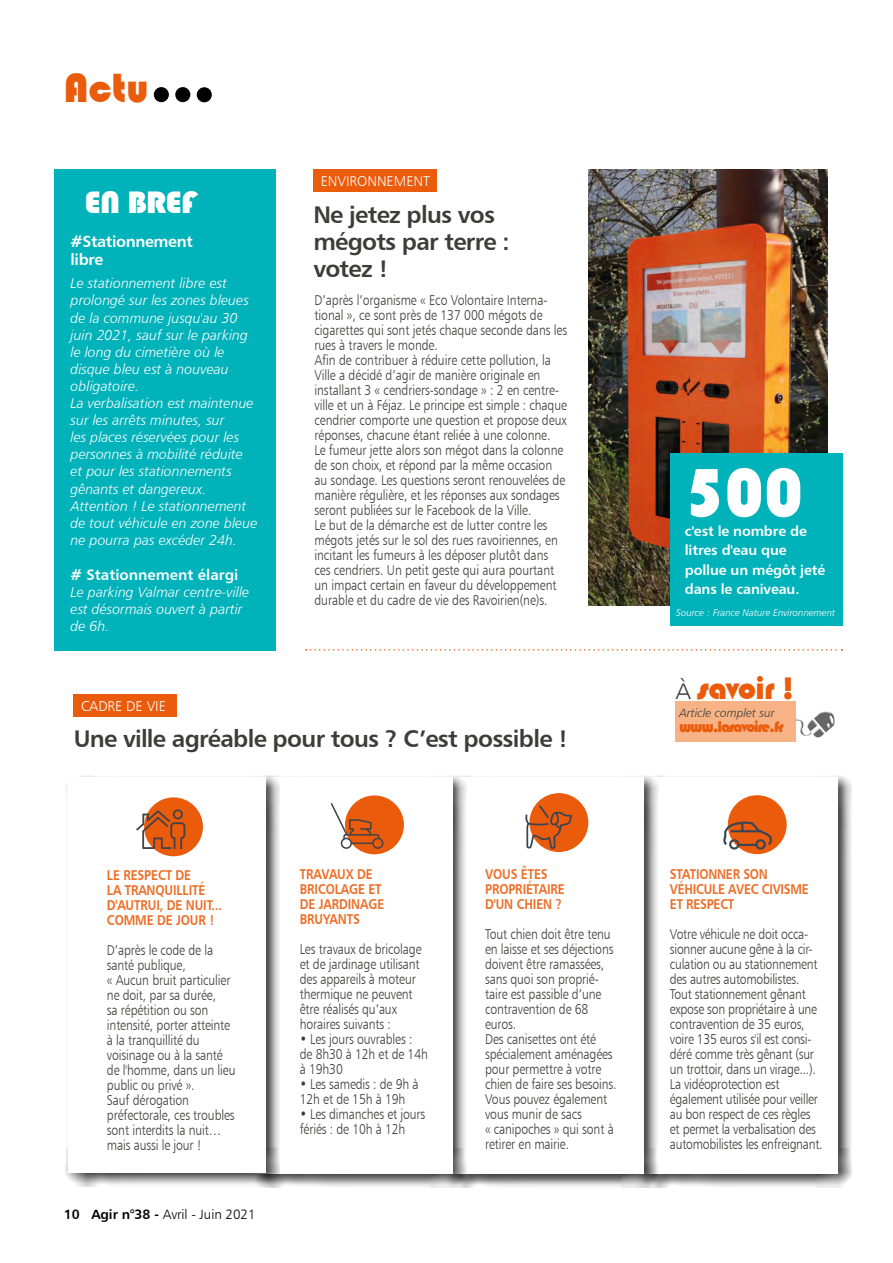
<style>
.page{position:relative;width:893px;height:1263px;background:#fff}
.page>*{position:absolute;margin:0;border:0;box-sizing:border-box;transform-origin:0 0}
.t1{font:70.5px "Bauhaus 93";color:#fff}
.t2{font:42px "Bauhaus 93";color:#ea5b0b}
.t3{font:32.1px "Bauhaus 93";letter-spacing:-.02em;color:#ea5b0b}
.t4{font:31.95px "Bauhaus 93";letter-spacing:-.025em;color:#fff;scale:1.07 1}
.t5{font:24px/27px "Humanist 777 BT Bold B";letter-spacing:-.03em;color:#3c3c3b}
.t6{font:16.05px/18px "Humanist 777 BT Bold B";letter-spacing:-.02em;color:#fff}
.t7{font:16.05px "Bauhaus 93";letter-spacing:-.075em;color:#ea5b0b}
.t8{font:15px "Humanist 777 BT Bold B";color:#fff}
.t9{font:14.25px/15px "Humanist 777 BT Light B";letter-spacing:-.01em;color:#3c3c3b;scale:.86 1}
.t10{font:14.25px/17.1px "Humanist 777 BT Light Italic B";color:#fff}
.t11{font:14.25px/15px "Humanist 777 BT Bold B";letter-spacing:-.01em;color:#ed6d26;scale:.86 1}
.t12{font:14.25px/19.5px "Humanist 777 BT Bold B";letter-spacing:-.01em;color:#fff}
.t13{font:14.25px "Humanist 777 BT Light B";letter-spacing:-.005em;color:#fff}
.t14{font:13.5px "Humanist 777 BT Light B";letter-spacing:-.005em;color:#000}
.t15{font:12px "Humanist 777 BT Light Italic B";color:#3c3c3b}
.t16{font:9.75px "Humanist 777 BT Light Italic B";letter-spacing:-.005em;color:#fff}
.s1{font-family:"Humanist 777 BT Bold B"}
.s2{font-family:"Humanist 777 BT Light B";font-size:22.5px;color:#3c3c3b}
</style>
<div class="page">
<div style="left:637px;top:774px;width:215px;height:414px;background:#000;opacity:.75"></div>
<div style="left:640px;top:777px;width:198px;height:396px;background:#fff"></div>
<div style="left:197px;top:87px;width:15px;height:15px;background:#000;border-radius:50%"></div>
<div style="left:175px;top:87px;width:15px;height:15px;background:#000;border-radius:50%"></div>
<div style="left:154px;top:87px;width:15px;height:15px;background:#000;border-radius:50%"></div>
<div style="left:54px;top:169px;width:221px;height:482px;background:#00b2ba"></div>
<img style="left:588px;top:169px;width:240px;height:436px">
<div style="left:313px;top:169px;width:124px;height:22px;background:#ea5b0b"></div>
<svg style="left:306px;top:649px;width:536px;height:2px"></svg>
<div style="left:670px;top:453px;width:172px;height:173px;background:#00b3ba"></div>
<div style="left:74px;top:695px;width:103px;height:22px;background:#ea5b0b"></div>
<div style="left:444px;top:774px;width:214px;height:414px;background:#000;opacity:.75"></div>
<div style="left:446px;top:777px;width:198px;height:396px;background:#fff"></div>
<div style="left:252px;top:774px;width:215px;height:414px;background:#000;opacity:.75"></div>
<div style="left:255px;top:777px;width:197px;height:396px;background:#fff"></div>
<div style="left:65px;top:774px;width:215px;height:413px;background:#000;opacity:.75"></div>
<div style="left:68px;top:777px;width:198px;height:396px;background:#fff"></div>
<div style="left:728px;top:795px;width:59px;height:59px;background:#ea5b0b;border-radius:50%"></div>
<svg style="left:723px;top:821px;width:50px;height:34px"></svg>
<div style="left:345px;top:795px;width:59px;height:59px;background:#ea5b0b;border-radius:50%"></div>
<svg style="left:331px;top:803px;width:53px;height:46px"></svg>
<div style="left:144px;top:797px;width:59px;height:59px;background:#ea5b0b;border-radius:50%"></div>
<svg style="left:136px;top:808px;width:50px;height:43px"></svg>
<div style="left:529px;top:793px;width:59px;height:59px;background:#ea5b0b;border-radius:50%"></div>
<svg style="left:525px;top:774px;width:48px;height:76px"></svg>
<img style="left:795px;top:711px;width:40px;height:26px">
<div style="left:675px;top:701px;width:120px;height:40px;background:#f7b385"></div>
<h2 class="t2" style="left:64px;top:64px;width:87px">Actu</h2>
<h3 class="t4" style="left:84px;top:184px;width:107px">EN BREF</h3>
<p class="t6" style="left:70px;top:232px;width:124px">#Stationnement libre</p>
<p class="t10" style="left:71px;top:275px;width:188px">Le stationnement libre est prolongé sur les zones bleues de la commune jusqu'au 30 juin 2021, sauf sur le parking le long du cimetière où le disque bleu est à nouveau obligatoire.<br>La verbalisation est maintenue sur les arrêts minutes, sur<br>les places réservées pour les personnes à mobilité réduite et pour les stationnements gênants et dangereux.<br>Attention ! Le stationnement de tout véhicule en zone bleue ne pourra pas excéder 24h.</p>
<p class="t8" style="left:71px;top:565px;width:169px"># Stationnement élargi</p>
<p class="t10" style="left:71px;top:583px;width:180px">Le parking Valmar centre-ville est désormais ouvert à partir de 6h.</p>
<p class="t13" style="left:81px;top:697px;width:86px">CADRE DE VIE</p>
<p class="t13" style="left:321px;top:172px;width:111px">ENVIRONNEMENT</p>
<h3 class="t5" style="left:313px;top:201px;width:198px">Ne jetez plus vos mégots par terre : votez !</h3>
<p class="t9" style="left:314px;top:292px;width:295px">D’après l’organisme « Eco Volontaire Interna&shy;tional », ce sont près de 137 000 mégots de cigarettes qui sont jetés chaque seconde dans les rues à travers le monde.<br>Afin de contribuer à réduire cette pollution, la Ville a décidé d’agir de manière originale en installant 3 « cendriers-sondage » : 2 en centre&shy;ville et un à Féjaz. Le principe est simple : chaque cendrier comporte une question et propose deux réponses, chacune étant reliée à une colonne.<br>Le fumeur jette alors son mégot dans la colonne de son choix, et répond par la même occasion au sondage. Les questions seront renouvelées de manière régulière, et les réponses aux sondages seront publiées sur le Facebook de la Ville.<br>Le but de la démarche est de lutter contre les mégots jetés sur le sol des rues ravoiriennes, en incitant les fumeurs à les déposer plutôt dans ces cendriers. Un petit geste qui aura pourtant un impact certain en faveur du développement durable et du cadre de vie des Ravoirien(ne)s.</p>
<h3 class="t5" style="left:74px;top:724px;width:496px">Une ville agréable pour tous ? C’est possible !</h3>
<p class="t11" style="left:107px;top:867px;width:136px">LE RESPECT DE<br>LA TRANQUILLITÉ<br>D'AUTRUI, DE NUIT...<br>COMME DE JOUR !</p>
<p class="t9" style="left:107px;top:942px;width:151px">D’après le code de la santé publique,<br>« Aucun bruit particulier ne doit, par sa durée,<br>sa répétition ou son intensité, porter atteinte à la tranquillité du voisinage ou à la santé de l'homme, dans un lieu public ou privé ».<br>Sauf dérogation préfectorale, ces troubles sont interdits la nuit… mais aussi le jour !</p>
<p class="t14" style="left:64px;top:1206px;width:193px"><span class="s1">10 Agir n°38 -</span> Avril - Juin 2021</p>
<p class="t11" style="left:300px;top:866px;width:100px">TRAVAUX DE<br>BRICOLAGE ET<br>DE JARDINAGE<br>BRUYANTS</p>
<p class="t9" style="left:300px;top:941px;width:143px">Les travaux de bricolage et de jardinage utilisant des appareils à moteur thermique ne peuvent être réalisés qu’aux horaires suivants :</p>
<p class="t9" style="left:300px;top:1031px;width:150px">• Les jours ouvrables : de 8h30 à 12h et de 14h à 19h30</p>
<p class="t9" style="left:300px;top:1076px;width:140px">• Les samedis : de 9h à<br>12h et de 15h à 19h</p>
<p class="t9" style="left:300px;top:1106px;width:147px">• Les dimanches et jours fériés : de 10h à 12h</p>
<p class="t11" style="left:485px;top:866px;width:94px">VOUS ÊTES<br>PROPRIÉTAIRE<br>D'UN CHIEN ?</p>
<p class="t9" style="left:485px;top:926px;width:155px">Tout chien doit être tenu en laisse et ses déjections doivent être ramassées, sans quoi son proprié&shy;taire est passible d’une contravention de 68 euros.<br>Des canisettes ont été spécialement aménagées pour permettre à votre chien de faire ses besoins.<br>Vous pouvez également vous munir de sacs<br>« canipoches » qui sont à retirer en mairie.</p>
<h1 class="t1" style="left:685px;top:453px;width:120px">500</h1>
<p class="t12" style="left:685px;top:520px;width:142px">c'est le nombre de litres d'eau que pollue un mégôt jeté dans le caniveau.</p>
<p class="t16" style="left:676px;top:607px;width:160px">Source : France Nature Environnement</p>
<h3 class="t3" style="left:675px;top:670px;width:121px"><span class="s2">À</span> savoir !</h3>
<p class="t15" style="left:679px;top:706px;width:97px">Article complet sur</p>
<p class="t7" style="left:679px;top:718px;width:106px">www.laravoire.fr</p>
<p class="t11" style="left:670px;top:866px;width:163px">STATIONNER SON<br>VÉHICULE AVEC CIVISME<br>ET RESPECT</p>
<p class="t9" style="left:670px;top:926px;width:179px">Votre véhicule ne doit occa&shy;sionner aucune gêne à la cir&shy;culation ou au stationnement des autres automobilistes.<br>Tout stationnement gênant expose son propriétaire à une contravention de 35 euros, voire 135 euros s'il est consi&shy;déré comme très gênant (sur un trottoir, dans un virage...).<br>La vidéoprotection est également utilisée pour veiller au bon respect de ces règles et permet la verbalisation des automobilistes les enfreignant.</p>
</div>
